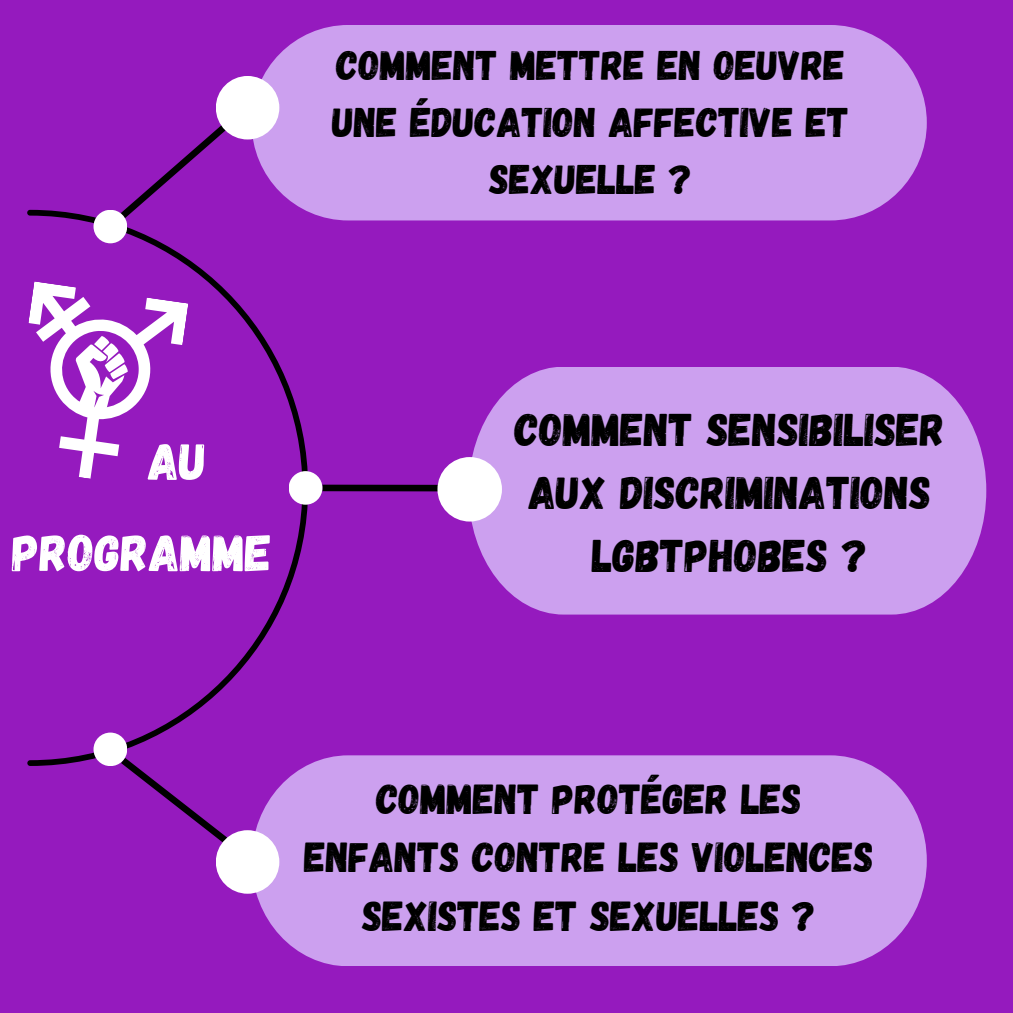
<style>
.page{position:relative;width:1013px;height:1013px;background:#fff}
.page>*{position:absolute;margin:0;border:0;box-sizing:border-box;transform-origin:0 0}
.t1{font:51.75px "Gagalin";color:#fff}
.t2{font:45.75px/63.1px "Gagalin";color:#000;text-align:center}
.t3{font:41.88px/58.6px "Gagalin";color:#000;text-align:center}
.t4{font:41.38px/57.1px "Gagalin";color:#000;text-align:center}
</style>
<div class="page">
<div style="left:0;top:0;width:1012px;height:1012px;background:#951abe"></div>
<svg style="left:27px;top:210px;width:281px;height:556px"></svg>
<svg style="left:114px;top:94px;width:147px;height:136px"></svg>
<div style="left:322px;top:484px;width:132px;height:7px;background:#000"></div>
<svg style="left:114px;top:751px;width:147px;height:119px"></svg>
<div style="left:93px;top:210px;width:34px;height:33px;background:#fff;border-radius:50%"></div>
<div style="left:289px;top:471px;width:33px;height:33px;background:#fff;border-radius:50%"></div>
<div style="left:93px;top:732px;width:34px;height:34px;background:#fff;border-radius:50%"></div>
<div style="left:251px;top:25px;width:675px;height:195px;background:#cca0ef;border-radius:97px"></div>
<svg style="left:468px;top:367px;width:518px;height:247px;background:#c795eb"></svg>
<div style="left:251px;top:755px;width:675px;height:211px;background:#cca0ef;border-radius:101px"></div>
<div style="left:437px;top:457px;width:65px;height:64px;background:#fff;border-radius:50%"></div>
<div style="left:216px;top:76px;width:63px;height:63px;background:#fff;border-radius:50%"></div>
<div style="left:216px;top:830px;width:63px;height:63px;background:#fff;border-radius:50%"></div>
<svg style="left:27px;top:281px;width:161px;height:208px"></svg>
<p class="t1" style="left:148px;top:428px;width:60px">AU</p>
<p class="t4" style="left:332px;top:34px;width:518px">COMMENT METTRE EN OEUVRE<br>UNE ÉDUCATION AFFECTIVE ET<br>SEXUELLE ?</p>
<p class="t2" style="left:515px;top:395px;width:432px">COMMENT SENSIBILISER<br>AUX DISCRIMINATIONS</p>
<p class="t1" style="left:12px;top:519px;width:261px">PROGRAMME</p>
<p class="t2" style="left:592px;top:522px;width:277px">LGBTPHOBES ?</p>
<p class="t3" style="left:304px;top:767px;width:571px">COMMENT PROTÉGER LES<br>ENFANTS CONTRE LES VIOLENCES<br>SEXISTES ET SEXUELLES ?</p>
</div>
